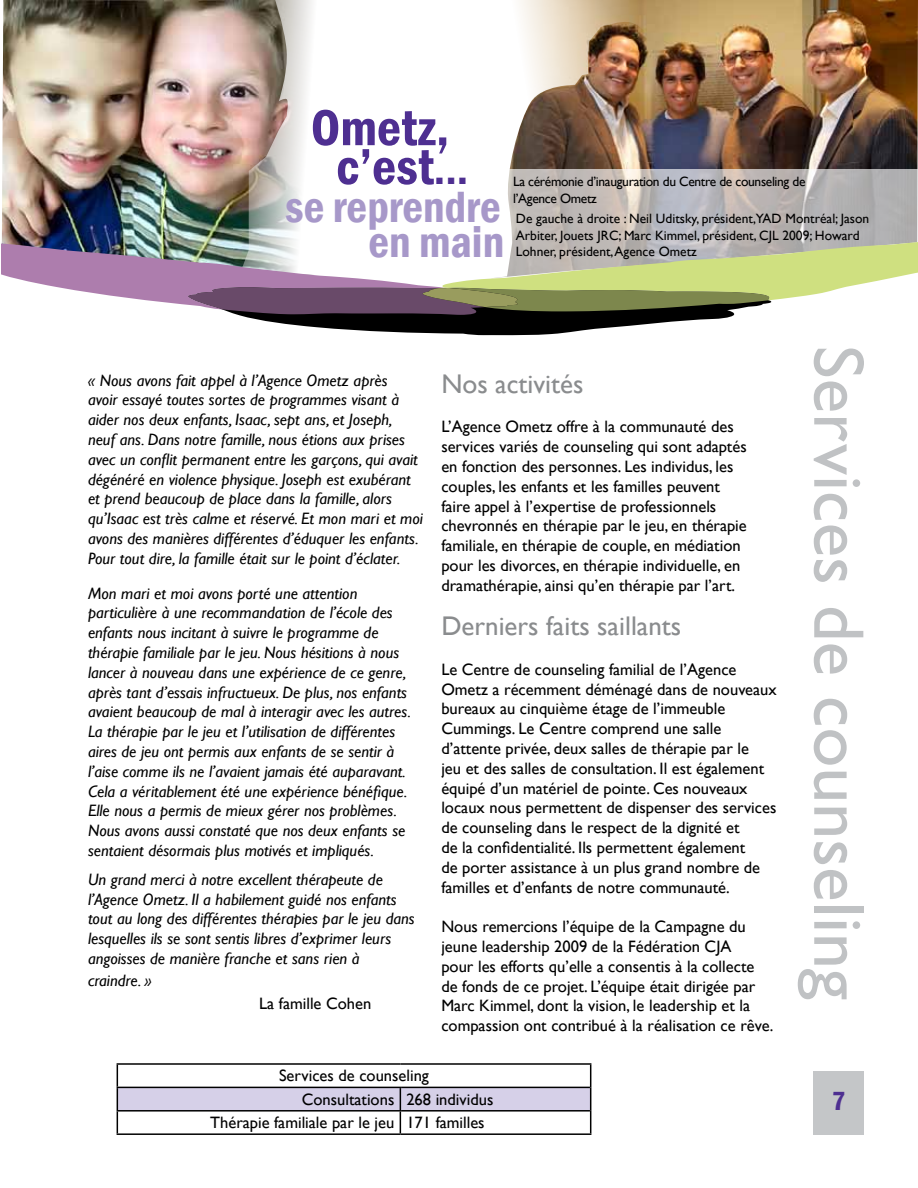
<style>
.page{position:relative;width:918px;height:1188px;background:#fff}
.page>*{position:absolute;margin:0;border:0;box-sizing:border-box;transform-origin:0 0}
.t1{font:72px "Gill Sans";color:#c0c2c4}
.t2{font:600 condensed 52.5px/39px "Franklin Gothic";color:#4e2f91;text-align:center}
.t3{font:600 condensed 45px "Franklin Gothic";color:#a798c9}
.t4{font:27px "Gill Sans";color:#8a8c8e}
.t5{font:600 condensed 27px "Franklin Gothic";color:#4e2f91}
.t6{font:italic 16.5px/19.8px "Gill Sans";color:#000}
.t7{font:16.5px/19.8px "Gill Sans";color:#000}
.t8{font:13.5px/16.2px "Gill Sans";color:#000}
.t9{font:13.5px/16.2px "Gill Sans";letter-spacing:-.025em;color:#000}
.s1{font-size:45px}
</style>
<div class="page">
<div style="left:813px;top:1071px;width:51px;height:64px;background:#c4c6c8"></div>
<hr style="left:117px;top:1063px;width:283px;height:2px;background:#000">
<hr style="left:400px;top:1063px;width:191px;height:2px;background:#000">
<svg style="left:117px;top:1065px;width:474px;height:68px"></svg>
<hr style="left:117px;top:1133px;width:283px;height:2px;background:#000">
<hr style="left:400px;top:1133px;width:191px;height:2px;background:#000">
<hr style="left:401px;top:1087px;width:189px;height:1px;background:#000">
<hr style="left:401px;top:1110px;width:189px;height:2px;background:#000">
<img style="left:1px;top:0;width:917px;height:335px">
<h2 class="t2" style="left:311px;top:107px;width:159px">Ometz, c’est<span class="s1">...</span></h2>
<h3 class="t3" style="left:285px;top:176px;width:217px">se reprendre</h3>
<h3 class="t3" style="left:369px;top:212px;width:137px">en main</h3>
<p class="t9" style="left:513px;top:174px;width:294px">La cérémonie d’inauguration du Centre de counseling de l’Agence Ometz</p>
<p class="t8" style="left:516px;top:211px;width:355px">De gauche à droite : Neil Uditsky, président,YAD Montréal; Jason<br>Arbiter, Jouets JRC; Marc Kimmel, président, CJL 2009; Howard</p>
<p class="t8" style="left:516px;top:243px;width:182px">Lohner, président, Agence Ometz</p>
<p class="t6" style="left:88px;top:370px;width:336px">« Nous avons fait appel à l’Agence Ometz après<br>avoir essayé toutes sortes de programmes visant à aider nos deux enfants, Isaac, sept ans, et Joseph, neuf ans. Dans notre famille, nous étions aux prises avec un conflit permanent entre les garçons, qui avait dégénéré en violence physique. Joseph est exubérant et prend beaucoup de place dans la famille, alors qu’Isaac est très calme et réservé. Et mon mari et moi avons des manières différentes d’éduquer les enfants.<br>Pour tout dire, la famille était sur le point d’éclater.</p>
<p class="t6" style="left:88px;top:583px;width:325px">Mon mari et moi avons porté une attention particulière à une recommandation de l’école des enfants nous incitant à suivre le programme de thérapie familiale par le jeu. Nous hésitions à nous lancer à nouveau dans une expérience de ce genre, après tant d’essais infructueux. De plus, nos enfants avaient beaucoup de mal à interagir avec les autres.<br>La thérapie par le jeu et l’utilisation de différentes aires de jeu ont permis aux enfants de se sentir à l’aise comme ils ne l’avaient jamais été auparavant.<br>Cela a véritablement été une expérience bénéfique.<br>Elle nous a permis de mieux gérer nos problèmes.<br>Nous avons aussi constaté que nos deux enfants se sentaient désormais plus motivés et impliqués.</p>
<p class="t6" style="left:88px;top:870px;width:328px">Un grand merci à notre excellent thérapeute de l’Agence Ometz. Il a habilement guidé nos enfants tout au long des différentes thérapies par le jeu dans lesquelles ils se sont sentis libres d’exprimer leurs angoisses de manière franche et sans rien à</p>
<p class="t6" style="left:88px;top:971px;width:65px">craindre. »</p>
<p class="t7" style="left:259px;top:994px;width:114px">La famille Cohen</p>
<h3 class="t4" style="left:441px;top:368px;width:144px">Nos activités</h3>
<p class="t7" style="left:441px;top:417px;width:307px">L’Agence Ometz offre à la communauté des services variés de counseling qui sont adaptés en fonction des personnes. Les individus, les couples, les enfants et les familles peuvent faire appel à l’expertise de professionnels chevronnés en thérapie par le jeu, en thérapie familiale, en thérapie de couple, en médiation pour les divorces, en thérapie individuelle, en dramathérapie, ainsi qu’en thérapie par l’art.</p>
<h3 class="t4" style="left:441px;top:610px;width:241px">Derniers faits saillants</h3>
<p class="t7" style="left:441px;top:660px;width:337px">Le Centre de counseling familial de l’Agence Ometz a récemment déménagé dans de nouveaux bureaux au cinquième étage de l’immeuble Cummings. Le Centre comprend une salle d’attente privée, deux salles de thérapie par le<br>jeu et des salles de consultation. Il est également équipé d’un matériel de pointe. Ces nouveaux locaux nous permettent de dispenser des services de counseling dans le respect de la dignité et<br>de la confidentialité. Ils permettent également<br>de porter assistance à un plus grand nombre de familles et d’enfants de notre communauté.</p>
<p class="t7" style="left:441px;top:917px;width:334px">Nous remercions l’équipe de la Campagne du jeune leadership 2009 de la Fédération CJA<br>pour les efforts qu’elle a consentis à la collecte de fonds de ce projet. L’équipe était dirigée par Marc Kimmel, dont la vision, le leadership et la compassion ont contribué à la réalisation ce rêve.</p>
<p class="t7" style="left:279px;top:1066px;width:151px">Services de counseling</p>
<p class="t7" style="left:302px;top:1090px;width:193px">Consultations 268 individus</p>
<p class="t7" style="left:210px;top:1113px;width:276px">Thérapie familiale par le jeu 171 familles</p>
<h1 class="t1" style="left:880px;top:346px;width:656px;rotate:90deg">Services de counseling</h1>
<h3 class="t5" style="left:832px;top:1083px;width:15px">7</h3>
</div>
